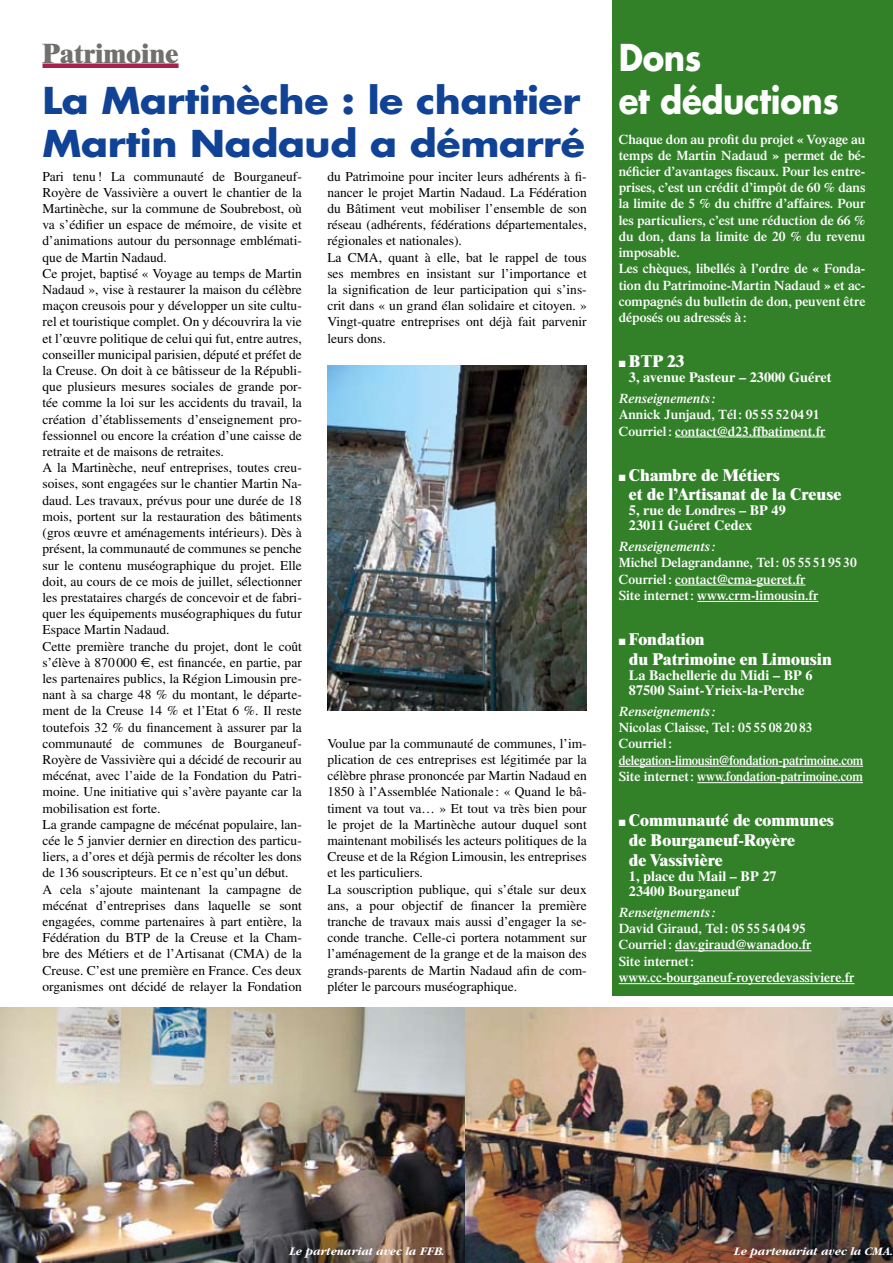
<style>
.page{position:relative;width:893px;height:1263px;background:#fff}
.page>*{position:absolute;margin:0;border:0;box-sizing:border-box;transform-origin:0 0}
.t1{font:700 36px/43.2px "Futura";letter-spacing:-.01em;color:#104396;scale:1.1 1}
.t2{font:700 36px/43.2px "Futura";letter-spacing:-.01em;color:#fff;scale:.9 1}
.t3{font:800 27px "Times";color:#70706f}
.t4{font:800 16.5px/19.8px "Times";color:#fff}
.t5{font:700 14.25px/15px "Times";color:#fff}
.t6{font:13.5px/16.2px "Times";color:#000}
.t7{font:600 13.5px/16.2px "Times";color:#fff}
.t8{font:italic 600 13.5px "Times";color:#fff}
.t9{font:italic 700 12px "Garamond";color:#fff}
.s1{font-family:"Euro Sans"}
</style>
<div class="page">
<div style="left:43px;top:63px;width:136px;height:5px;background:#a6214b"></div>
<div style="left:612px;top:0;width:281px;height:995px;background:#328129"></div>
<hr style="left:675px;top:437px;width:150px;height:1px;background:#fff">
<hr style="left:675px;top:585px;width:130px;height:1px;background:#fff">
<hr style="left:697px;top:601px;width:121px;height:1px;background:#fff">
<hr style="left:619px;top:766px;width:244px;height:1px;background:#fff">
<hr style="left:697px;top:782px;width:166px;height:1px;background:#fff">
<hr style="left:675px;top:950px;width:136px;height:1px;background:#fff">
<hr style="left:619px;top:983px;width:235px;height:1px;background:#fff">
<img style="left:327px;top:366px;width:259px;height:345px">
<img style="left:1px;top:1008px;width:892px;height:255px">
<h2 class="t3" style="left:43px;top:37px;width:138px">Patrimoine</h2>
<h1 class="t1" style="left:43px;top:78px;width:495px">La Martinèche : le chantier<br>Martin Nadaud a démarré</h1>
<p class="t6" style="left:43px;top:168px;width:261px">Pari tenu! La communauté de Bourganeuf-Royère de Vassivière a ouvert le chantier de la Martinèche, sur la commune de Soubrebost, où va s’édifier un espace de mémoire, de visite et d’animations autour du personnage emblémati&shy;que de Martin Nadaud.<br>Ce projet, baptisé « Voyage au temps de Martin Nadaud », vise à restaurer la maison du célèbre maçon creusois pour y développer un site cultu&shy;rel et touristique complet. On y découvrira la vie et l’œuvre politique de celui qui fut, entre autres, conseiller municipal parisien, député et préfet de la Creuse. On doit à ce bâtisseur de la Républi&shy;que plusieurs mesures sociales de grande por&shy;tée comme la loi sur les accidents du travail, la création d’établissements d’enseignement pro&shy;fessionnel ou encore la création d’une caisse de retraite et de maisons de retraites.<br>A la Martinèche, neuf entreprises, toutes creu&shy;soises, sont engagées sur le chantier Martin Na&shy;daud. Les travaux, prévus pour une durée de 18 mois, portent sur la restauration des bâtiments (gros œuvre et aménagements intérieurs). Dès à présent, la communauté de communes se penche sur le contenu muséographique du projet. Elle doit, au cours de ce mois de juillet, sélectionner les prestataires chargés de concevoir et de fabri&shy;quer les équipements muséographiques du futur Espace Martin Nadaud.<br>Cette première tranche du projet, dont le coût s’élève à 870000 <span class="s1">€</span>, est financée, en partie, par les partenaires publics, la Région Limousin pre&shy;nant à sa charge 48 % du montant, le départe&shy;ment de la Creuse 14 % et l’Etat 6 %. Il reste toutefois 32 % du financement à assurer par la communauté de communes de Bourganeuf-Royère de Vassivière qui a décidé de recourir au mécénat, avec l’aide de la Fondation du Patri&shy;moine. Une initiative qui s’avère payante car la mobilisation est forte.<br>La grande campagne de mécénat populaire, lan&shy;cée le 5 janvier dernier en direction des particu&shy;liers, a d’ores et déjà permis de récolter les dons de 136 souscripteurs. Et ce n’est qu’un début.<br>A cela s’ajoute maintenant la campagne de mécénat d’entreprises dans laquelle se sont engagées, comme partenaires à part entière, la Fédération du BTP de la Creuse et la Cham&shy;bre des Métiers et de l’Artisanat (CMA) de la Creuse. C’est une première en France. Ces deux organismes ont décidé de relayer la Fondation</p>
<p class="t6" style="left:327px;top:168px;width:261px">du Patrimoine pour inciter leurs adhérents à fi&shy;nancer le projet Martin Nadaud. La Fédération du Bâtiment veut mobiliser l’ensemble de son réseau (adhérents, fédérations départementales, régionales et nationales).<br>La CMA, quant à elle, bat le rappel de tous ses membres en insistant sur l’importance et la signification de leur participation qui s’ins&shy;crit dans « un grand élan solidaire et citoyen. » Vingt-quatre entreprises ont déjà fait parvenir leurs dons.</p>
<p class="t6" style="left:327px;top:735px;width:261px">Voulue par la communauté de communes, l’im&shy;plication de ces entreprises est légitimée par la célèbre phrase prononcée par Martin Nadaud en 1850 à l’Assemblée Nationale : « Quand le bâ&shy;timent va tout va… » Et tout va très bien pour le projet de la Martinèche autour duquel sont maintenant mobilisés les acteurs politiques de la Creuse et de la Région Limousin, les entreprises et les particuliers.<br>La souscription publique, qui s’étale sur deux ans, a pour objectif de financer la première tranche de travaux mais aussi d’engager la se&shy;conde tranche. Celle-ci portera notamment sur l’aménagement de la grange et de la maison des grands-parents de Martin Nadaud afin de com&shy;pléter le parcours muséographique.</p>
<h1 class="t2" style="left:619px;top:36px;width:247px">Dons<br>et déductions</h1>
<p class="t7" style="left:619px;top:131px;width:248px">Chaque don au profit du projet « Voyage au temps de Martin Nadaud » permet de bé&shy;néficier d’avantages fiscaux. Pour les entre&shy;prises, c’est un crédit d’impôt de 60 % dans la limite de 5 % du chiffre d’affaires. Pour les particuliers, c’est une réduction de 66 % du don, dans la limite de 20 % du revenu imposable.<br>Les chèques, libellés à l’ordre de « Fonda&shy;tion du Patrimoine-Martin Nadaud » et ac&shy;compagnés du bulletin de don, peuvent être déposés ou adressés à:</p>
<p class="t4" style="left:619px;top:351px;width:67px">■ BTP 23</p>
<p class="t5" style="left:629px;top:369px;width:204px">3, avenue Pasteur – 23000 Guéret</p>
<p class="t8" style="left:619px;top:390px;width:98px">Renseignements:</p>
<p class="t7" style="left:619px;top:406px;width:208px">Annick Junjaud, Tél: 0555520491<br>Courriel: contact@d23.ffbatiment.fr</p>
<p class="t4" style="left:629px;top:464px;width:214px;text-indent:-10px">■ Chambre de Métiers<br>et de l’Artisanat de la Creuse</p>
<p class="t5" style="left:629px;top:503px;width:158px">5, rue de Londres – BP 49<br>23011 Guéret Cedex</p>
<p class="t8" style="left:619px;top:539px;width:98px">Renseignements:</p>
<p class="t7" style="left:619px;top:554px;width:240px">Michel Delagrandanne, Tel: 0555519530<br>Courriel: contact@cma-gueret.fr<br>Site internet: www.crm-limousin.fr</p>
<p class="t4" style="left:629px;top:629px;width:204px;text-indent:-10px">■ Fondation<br>du Patrimoine en Limousin</p>
<p class="t5" style="left:629px;top:667px;width:185px">La Bachellerie du Midi – BP 6<br>87500 Saint-Yrieix-la-Perche</p>
<p class="t8" style="left:619px;top:703px;width:98px">Renseignements:</p>
<p class="t7" style="left:619px;top:719px;width:246px">Nicolas Claisse, Tel: 055508 20 83<br>Courriel: delegation-limousin@fondation-patrimoine.com Site internet: www.fondation-patrimoine.com</p>
<p class="t4" style="left:629px;top:810px;width:207px;text-indent:-10px">■ Communauté de communes de Bourganeuf-Royère<br>de Vassivière</p>
<p class="t5" style="left:629px;top:868px;width:149px">1, place du Mail – BP 27<br>23400 Bourganeuf</p>
<p class="t8" style="left:619px;top:904px;width:98px">Renseignements:</p>
<p class="t7" style="left:619px;top:920px;width:237px">David Giraud, Tel: 0555540495<br>Courriel: dav.giraud@wanadoo.fr<br>Site internet: www.cc-bourganeuf-royeredevassiviere.fr</p>
<p class="t9" style="left:289px;top:1245px;width:157px">Le partenariat avec la FFB.</p>
<p class="t9" style="left:734px;top:1245px;width:161px">Le partenariat avec la CMA.</p>
</div>
